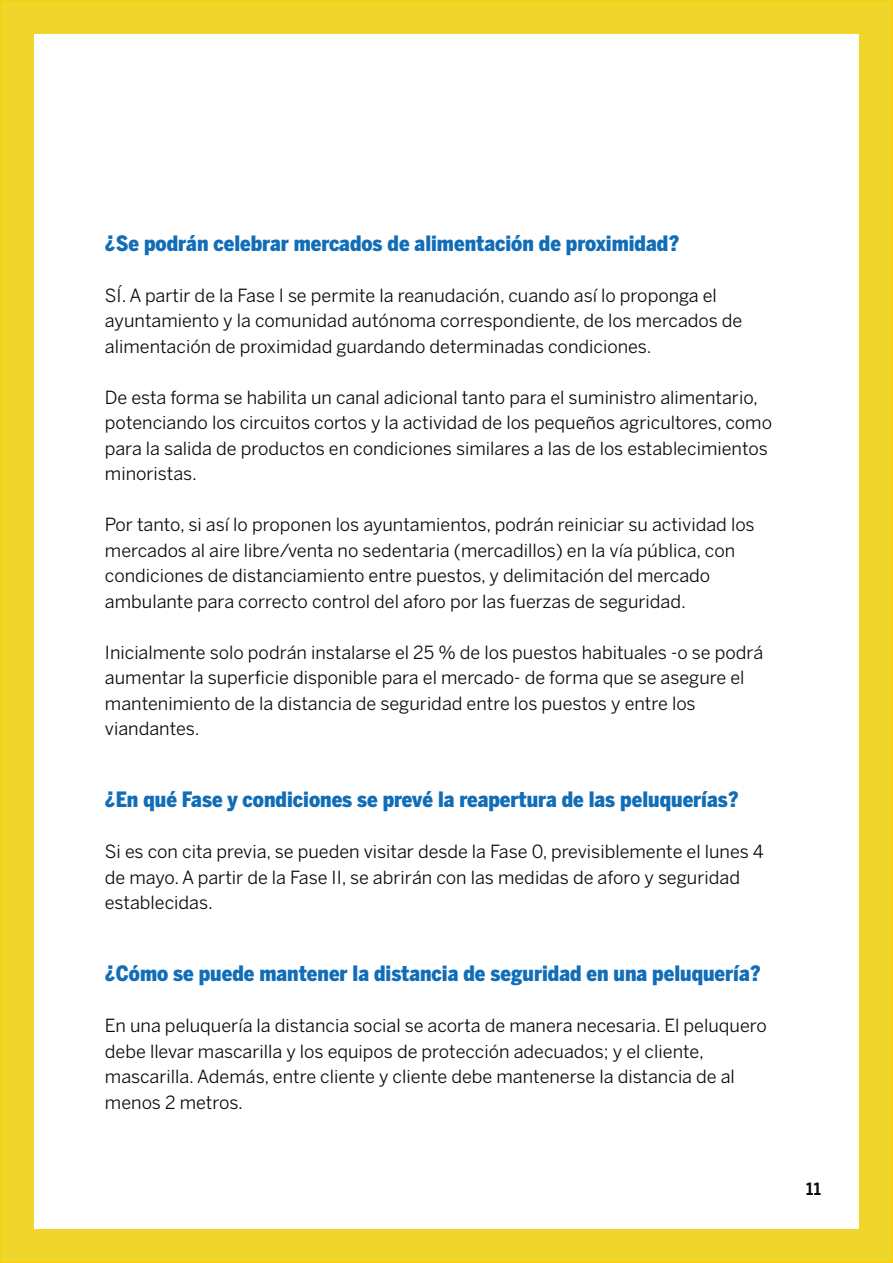
<style>
.page{position:relative;width:893px;height:1263px;background:#f0d52b}
.page>*{position:absolute;margin:0;border:0;box-sizing:border-box;transform-origin:0 0}
.t1{font:900 21px "Benton Sans Cond";color:#116db7}
.t2{font:21px "Benton Sans Cond Medium SC";color:#0c090d}
.t3{font:18px/25.5px "Benton Sans";color:#0c090d}
</style>
<div class="page">
<div style="left:34px;top:34px;width:825px;height:1195px;background:#fff"></div>
<p class="t1" style="left:105px;top:231px;width:576px">¿Se podrán celebrar mercados de alimentación de proximidad?</p>
<p class="t3" style="left:105px;top:282px;width:639px">SÍ. A partir de la Fase I se permite la reanudación, cuando así lo proponga el ayuntamiento y la comunidad autónoma correspondiente, de los mercados de alimentación de proximidad guardando determinadas condiciones.</p>
<p class="t3" style="left:105px;top:384px;width:669px">De esta forma se habilita un canal adicional tanto para el suministro alimentario, potenciando los circuitos cortos y la actividad de los pequeños agricultores, como para la salida de productos en condiciones similares a las de los establecimientos minoristas.</p>
<p class="t3" style="left:105px;top:512px;width:651px">Por tanto, si así lo proponen los ayuntamientos, podrán reiniciar su actividad los mercados al aire libre/venta no sedentaria (mercadillos) en la vía pública, con condiciones de distanciamiento entre puestos, y delimitación del mercado ambulante para correcto control del aforo por las fuerzas de seguridad.</p>
<p class="t3" style="left:105px;top:639px;width:660px">Inicialmente solo podrán instalarse el 25 % de los puestos habituales -o se podrá aumentar la superficie disponible para el mercado- de forma que se asegure el mantenimiento de la distancia de seguridad entre los puestos y entre los viandantes.</p>
<p class="t1" style="left:105px;top:787px;width:635px">¿En qué Fase y condiciones se prevé la reapertura de las peluquerías?</p>
<p class="t3" style="left:105px;top:839px;width:660px">Si es con cita previa, se pueden visitar desde la Fase 0, previsiblemente el lunes 4 de mayo. A partir de la Fase II, se abrirán con las medidas de aforo y seguridad establecidas.</p>
<p class="t1" style="left:105px;top:961px;width:657px">¿Cómo se puede mantener la distancia de seguridad en una peluquería?</p>
<p class="t3" style="left:105px;top:1013px;width:663px">En una peluquería la distancia social se acorta de manera necesaria. El peluquero debe llevar mascarilla y los equipos de protección adecuados; y el cliente, mascarilla. Además, entre cliente y cliente debe mantenerse la distancia de al menos 2 metros.</p>
<p class="t2" style="left:806px;top:1175px;width:17px">11</p>
</div>
